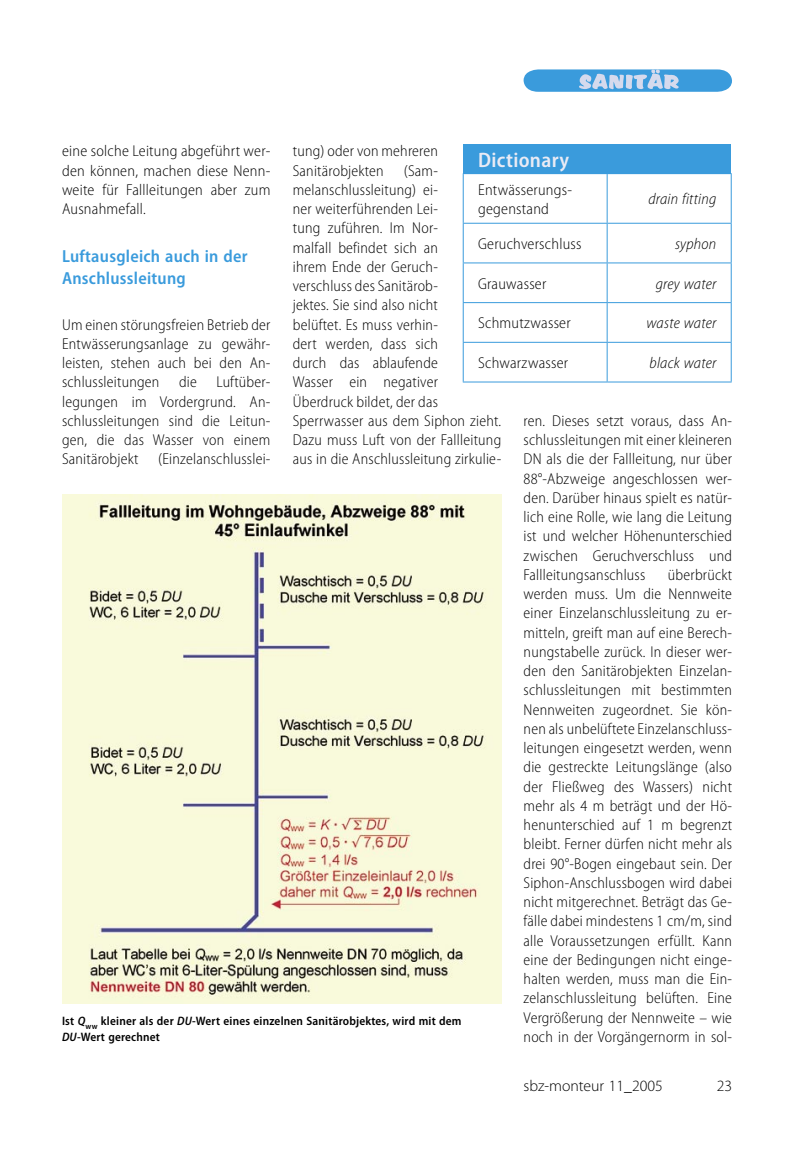
<style>
.page{position:relative;width:804px;height:1156px;background:#fff}
.page>*{position:absolute;margin:0;border:0;box-sizing:border-box;transform-origin:0 0}
._04_Grundtext{font:600 semi-condensed 21px "Myriad Pro";letter-spacing:.015em;color:#eaebf5}
._06_Zwischenüberschrift{font:600 semi-condensed 17.5px/22.8px "Myriad Pro";letter-spacing:.015em;color:#3a9bdc}
._04_Grundtext-2{font:300 semi-condensed 15.75px/19.2px "Myriad Pro";letter-spacing:.015em;color:#000;text-align:justify}
._04_Grundtext-3{font:italic 300 semi-condensed 15.75px "Myriad Pro";letter-spacing:.015em;color:#000}
.t1{font:300 15.75px "Myriad Pro";color:#000}
._08a_BU{font:600 semi-condensed 12.25px/15.8px "Myriad Pro";letter-spacing:.015em;color:#000}
.s1{font-style:italic}
</style>
<div class="page">
<img style="left:62px;top:494px;width:439px;height:510px">
<svg style="left:523px;top:69px;width:209px;height:23px;background:#65ade1"></svg>
<div style="left:463px;top:144px;width:268px;height:30px;background:#3a9bdc"></div>
<hr style="left:463px;top:174px;width:1px;height:49px;background:#3a9bdc">
<hr style="left:606px;top:174px;width:1px;height:49px;background:#3a9bdc">
<hr style="left:730px;top:174px;width:1px;height:49px;background:#3a9bdc">
<hr style="left:463px;top:223px;width:144px;height:1px;background:#3a9bdc">
<hr style="left:463px;top:224px;width:1px;height:38px;background:#3a9bdc">
<hr style="left:607px;top:223px;width:124px;height:1px;background:#3a9bdc">
<hr style="left:606px;top:224px;width:1px;height:38px;background:#3a9bdc">
<hr style="left:730px;top:224px;width:1px;height:38px;background:#3a9bdc">
<hr style="left:463px;top:262px;width:144px;height:1px;background:#3a9bdc">
<hr style="left:463px;top:263px;width:1px;height:39px;background:#3a9bdc">
<hr style="left:607px;top:262px;width:124px;height:1px;background:#3a9bdc">
<hr style="left:606px;top:263px;width:1px;height:39px;background:#3a9bdc">
<hr style="left:730px;top:263px;width:1px;height:39px;background:#3a9bdc">
<hr style="left:463px;top:302px;width:144px;height:1px;background:#3a9bdc">
<hr style="left:463px;top:303px;width:1px;height:39px;background:#3a9bdc">
<hr style="left:607px;top:302px;width:124px;height:1px;background:#3a9bdc">
<hr style="left:606px;top:303px;width:1px;height:39px;background:#3a9bdc">
<hr style="left:730px;top:303px;width:1px;height:39px;background:#3a9bdc">
<hr style="left:463px;top:342px;width:144px;height:1px;background:#3a9bdc">
<hr style="left:463px;top:343px;width:1px;height:39px;background:#3a9bdc">
<hr style="left:607px;top:342px;width:124px;height:1px;background:#3a9bdc">
<hr style="left:606px;top:343px;width:1px;height:39px;background:#3a9bdc">
<hr style="left:730px;top:343px;width:1px;height:39px;background:#3a9bdc">
<hr style="left:463px;top:382px;width:144px;height:1px;background:#3a9bdc">
<hr style="left:607px;top:382px;width:124px;height:1px;background:#3a9bdc">
<p class="_04_Grundtext-2" style="left:62px;top:142px;width:210px">eine solche Leitung abgeführt wer&shy;den können, machen diese Nenn&shy;weite für Fallleitungen aber zum Ausnahmefall.</p>
<p class="_06_Zwischenüberschrift" style="left:62px;top:245px;width:187px">Luftausgleich auch in der<br>Anschlussleitung</p>
<p class="_04_Grundtext-2" style="left:62px;top:315px;width:210px">Um einen störungsfreien Betrieb der Entwässerungsanlage zu gewähr&shy;leisten, stehen auch bei den An&shy;schlussleitungen die Luftüber&shy;legungen im Vordergrund. An&shy;schlussleitungen sind die Leitun&shy;gen, die das Wasser von einem Sanitärobjekt</p>
<p class="_04_Grundtext-2" style="left:293px;top:142px;width:147px">tung) oder von mehreren<br>Sanitärobjekten</p>
<p class="_04_Grundtext" style="left:478px;top:148px;width:92px">Dictionary</p>
<p class="_04_Grundtext-2" style="left:478px;top:180px;width:95px">Entwässerungs&shy;gegenstand</p>
<p class="_04_Grundtext-3" style="left:648px;top:191px;width:69px">drain fitting</p>
<p class="_04_Grundtext-2" style="left:478px;top:234px;width:105px">Geruchverschluss</p>
<p class="_04_Grundtext-3" style="left:675px;top:235px;width:43px">syphon</p>
<p class="_04_Grundtext-2" style="left:478px;top:274px;width:70px">Grauwasser</p>
<p class="_04_Grundtext-3" style="left:655px;top:275px;width:62px">grey water</p>
<p class="_04_Grundtext-2" style="left:478px;top:314px;width:94px">Schmutzwasser</p>
<p class="_04_Grundtext-3" style="left:646px;top:315px;width:71px">waste water</p>
<p class="_04_Grundtext-2" style="left:478px;top:353px;width:92px">Schwarzwasser</p>
<p class="_04_Grundtext-3" style="left:649px;top:354px;width:68px">black water</p>
<p class="_04_Grundtext-2" style="left:293px;top:161px;width:210px;text-align:left;text-indent:111px">(Sam&shy;melanschlussleitung) ei-<br>ner weiterführenden Lei-<br>tung zuführen. Im Nor-<br>malfall befindet sich an<br>ihrem Ende der Geruch-<br>verschluss des Sanitärob-<br>jektes. Sie sind also nicht<br>belüftet. Es muss verhin-<br>dert werden, dass sich<br>durch das ablaufende<br>Wasser ein negativer<br>Überdruck bildet, der das<br>Sperrwasser aus dem Siphon zieht.<br>Dazu muss Luft von der Fallleitung aus in die Anschlussleitung zirkulie-</p>
<p class="_04_Grundtext-2" style="left:523px;top:411px;width:210px">ren. Dieses setzt voraus, dass An&shy;schlussleitungen mit einer kleineren DN als die der Fallleitung, nur über 88°-Abzweige angeschlossen wer&shy;den. Darüber hinaus spielt es natür&shy;lich eine Rolle, wie lang die Leitung ist und welcher Höhenunterschied zwischen Geruchverschluss und Fallleitungsanschluss</p>
<p class="_04_Grundtext-2" style="left:158px;top:450px;width:114px">(Einzelanschlusslei-</p>
<p class="_04_Grundtext-2" style="left:523px;top:565px;width:210px;text-indent:144px">überbrückt werden muss. Um die Nennweite einer Einzelanschlussleitung zu er&shy;mitteln, greift man auf eine Berech&shy;nungstabelle zurück. In dieser wer&shy;den den Sanitärobjekten Einzelan&shy;schlussleitungen mit bestimmten Nennweiten zugeordnet. Sie kön&shy;nen als unbelüftete Einzelanschluss&shy;leitungen eingesetzt werden, wenn die gestreckte Leitungslänge (also der Fließweg des Wassers) nicht mehr als 4 m beträgt und der Hö&shy;henunterschied auf 1 m begrenzt bleibt. Ferner dürfen nicht mehr als drei 90°-Bogen eingebaut sein. Der Siphon-Anschlussbogen wird dabei nicht mitgerechnet. Beträgt das Ge&shy;fälle dabei mindestens 1 cm/m, sind alle Voraussetzungen erfüllt. Kann eine der Bedingungen nicht einge&shy;halten werden, muss man die Ein&shy;zelanschlussleitung belüften. Eine Vergrößerung der Nennweite – wie noch in der Vorgängernorm in sol-</p>
<p class="_08a_BU" style="left:62px;top:1013px;width:401px">Ist <span class="s1">Q</span><sub>ww</sub> kleiner als der <span class="s1">DU</span>-Wert eines einzelnen Sanitärobjektes, wird mit dem<br><span class="s1">DU</span>-Wert gerechnet</p>
<p class="t1" style="left:523px;top:1077px;width:141px">sbz-monteur 11_2005</p>
<p class="t1" style="left:716px;top:1077px;width:17px">23</p>
</div>
